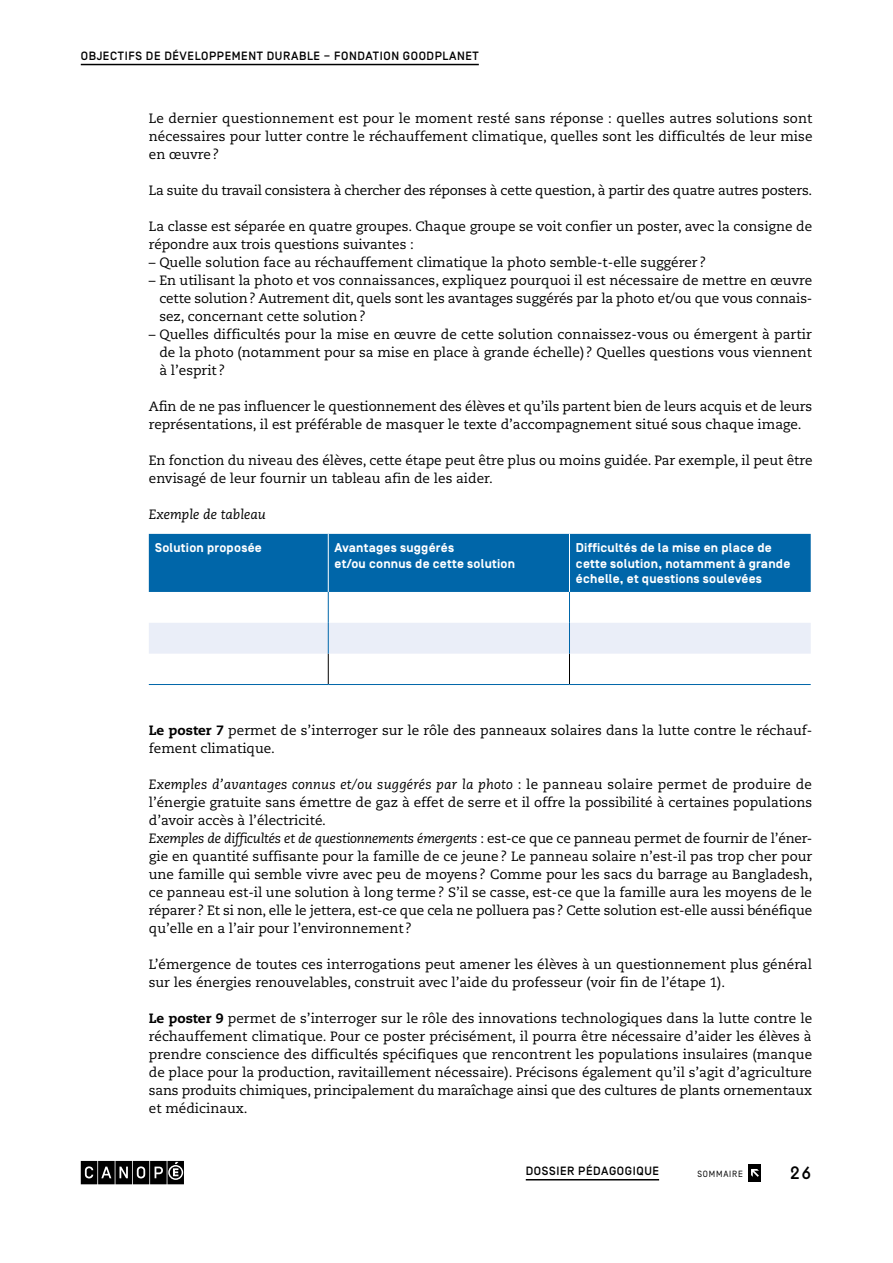
<style>
.page{position:relative;width:893px;height:1263px;background:#fff}
.page>*{position:absolute;margin:0;border:0;box-sizing:border-box;transform-origin:0 0}
.t1{font:500 18px "Simplon BP Mono";color:#000}
.Texte_courant_Modif{font:13.5px/18px "Caecilia LT Std";color:#000}
.Texte_courant_sans_e{font:13.5px/18px "Caecilia LT Std";color:#000;text-align:justify}
.Texte_courant_Modif-2{font:italic 13.5px "Caecilia LT Std";color:#000}
.Tableau_encadre_text{font:700 12.75px/15.8px "Simplon BP";letter-spacing:.02em;color:#fff}
.t2{font:500 12px "Simplon BP";letter-spacing:.05em;color:#000}
.t3{font:9px "Simplon BP Regular";letter-spacing:.09em;color:#000}
.s1{font-weight:800}
.s2{font-style:italic}
</style>
<div class="page">
<svg style="left:81px;top:1161px;width:103px;height:23px;background:#2f2f2f"></svg>
<div style="left:749px;top:1164px;width:12px;height:17px;background:#000"></div>
<svg style="left:751px;top:1169px;width:8px;height:8px"></svg>
<hr style="left:81px;top:64px;width:398px;height:1px;background:#000">
<hr style="left:526px;top:1179px;width:133px;height:1px;background:#000">
<div style="left:149px;top:534px;width:662px;height:58px;background:#0066a9"></div>
<div style="left:149px;top:623px;width:662px;height:31px;background:#eaeef8"></div>
<hr style="left:328px;top:534px;width:1px;height:58px;background:#fff">
<hr style="left:569px;top:534px;width:1px;height:58px;background:#fff">
<hr style="left:328px;top:654px;width:1px;height:30px;background:#000">
<hr style="left:569px;top:654px;width:1px;height:30px;background:#000">
<hr style="left:149px;top:684px;width:179px;height:1px;background:#0066a9">
<hr style="left:328px;top:684px;width:241px;height:1px;background:#0066a9">
<hr style="left:569px;top:684px;width:242px;height:1px;background:#0066a9">
<hr style="left:328px;top:592px;width:1px;height:31px;background:#0066a9">
<hr style="left:569px;top:592px;width:1px;height:31px;background:#0066a9">
<hr style="left:328px;top:623px;width:1px;height:31px;background:#0066a9">
<hr style="left:569px;top:623px;width:1px;height:31px;background:#0066a9">
<p class="t2" style="left:81px;top:49px;width:400px">OBJECTIFS DE DÉVELOPPEMENT DURABLE – FONDATION GOODPLANET</p>
<p class="Texte_courant_Modif" style="left:149px;top:110px;width:665px;text-align:justify">Le dernier questionnement est pour le moment resté sans réponse : quelles autres solutions sont nécessaires pour lutter contre le réchauffement climatique, quelles sont les difficultés de leur mise en œuvre?</p>
<p class="Texte_courant_Modif" style="left:149px;top:182px;width:665px">La suite du travail consistera à chercher des réponses à cette question, à partir des quatre autres posters.</p>
<p class="Texte_courant_Modif" style="left:149px;top:218px;width:665px">La classe est séparée en quatre groupes. Chaque groupe se voit confier un poster, avec la consigne de répondre aux trois questions suivantes :</p>
<p class="Texte_courant_sans_e" style="left:149px;top:254px;width:559px">– Quelle solution face au réchauffement climatique la photo semble-t-elle suggérer ?</p>
<p class="Texte_courant_sans_e" style="left:159px;top:272px;width:654px;text-indent:-11px">– En utilisant la photo et vos connaissances, expliquez pourquoi il est nécessaire de mettre en œuvre cette solution? Autrement dit, quels sont les avantages suggérés par la photo et/ou que vous connais&shy;sez, concernant cette solution?</p>
<p class="Texte_courant_sans_e" style="left:159px;top:326px;width:654px;text-indent:-11px">– Quelles difficultés pour la mise en œuvre de cette solution connaissez-vous ou émergent à partir de la photo (notamment pour sa mise en place à grande échelle)? Quelles questions vous viennent à l’esprit?</p>
<p class="Texte_courant_Modif" style="left:149px;top:398px;width:665px">Afin de ne pas influencer le questionnement des élèves et qu’ils partent bien de leurs acquis et de leurs représentations, il est préférable de masquer le texte d’accompagnement situé sous chaque image.</p>
<p class="Texte_courant_Modif" style="left:149px;top:452px;width:665px">En fonction du niveau des élèves, cette étape peut être plus ou moins guidée. Par exemple, il peut être envisagé de leur fournir un tableau afin de les aider.</p>
<p class="Texte_courant_Modif-2" style="left:149px;top:507px;width:119px">Exemple de tableau</p>
<p class="Tableau_encadre_text" style="left:155px;top:540px;width:108px">Solution proposée</p>
<p class="Tableau_encadre_text" style="left:335px;top:540px;width:182px">Avantages suggérés<br>et/ou connus de cette solution</p>
<p class="Tableau_encadre_text" style="left:576px;top:540px;width:216px">Difficultés de la mise en place de cette solution, notamment à grande échelle, et questions soulevées</p>
<p class="Texte_courant_Modif" style="left:149px;top:722px;width:665px"><span class="s1">Le poster 7</span> permet de s’interroger sur le rôle des panneaux solaires dans la lutte contre le réchauf&shy;fement climatique.</p>
<p class="Texte_courant_Modif" style="left:149px;top:776px;width:665px;text-align:justify"><span class="s2">Exemples d’avantages connus et/ou suggérés par la photo</span> : le panneau solaire permet de produire de l’énergie gratuite sans émettre de gaz à effet de serre et il offre la possibilité à certaines populations d’avoir accès à l’électricité.</p>
<p class="Texte_courant_sans_e" style="left:149px;top:830px;width:665px"><span class="s2">Exemples de difficultés et de questionnements émergents</span> : est-ce que ce panneau permet de fournir de l’éner&shy;gie en quantité suffisante pour la famille de ce jeune? Le panneau solaire n’est-il pas trop cher pour une famille qui semble vivre avec peu de moyens ? Comme pour les sacs du barrage au Bangladesh, ce panneau est-il une solution à long terme? S’il se casse, est-ce que la famille aura les moyens de le réparer? Et si non, elle le jettera, est-ce que cela ne polluera pas? Cette solution est-elle aussi bénéfique qu’elle en a l’air pour l’environnement ?</p>
<p class="Texte_courant_Modif" style="left:149px;top:956px;width:665px">L’émergence de toutes ces interrogations peut amener les élèves à un questionnement plus général sur les énergies renouvelables, construit avec l’aide du professeur (voir fin de l’étape 1).</p>
<p class="Texte_courant_Modif" style="left:149px;top:1010px;width:665px;text-align:justify"><span class="s1">Le poster 9</span> permet de s’interroger sur le rôle des innovations technologiques dans la lutte contre le réchauffement climatique. Pour ce poster précisément, il pourra être nécessaire d’aider les élèves à prendre conscience des difficultés spécifiques que rencontrent les populations insulaires (manque de place pour la production, ravitaillement nécessaire). Précisons également qu’il s’agit d’agriculture sans produits chimiques, principalement du maraîchage ainsi que des cultures de plants ornementaux et médicinaux.</p>
<p class="t2" style="left:526px;top:1164px;width:135px">DOSSIER PÉDAGOGIQUE</p>
<p class="t3" style="left:697px;top:1168px;width:47px">SOMMAIRE</p>
<h1 class="t1" style="left:789px;top:1161px;width:24px">26</h1>
</div>
